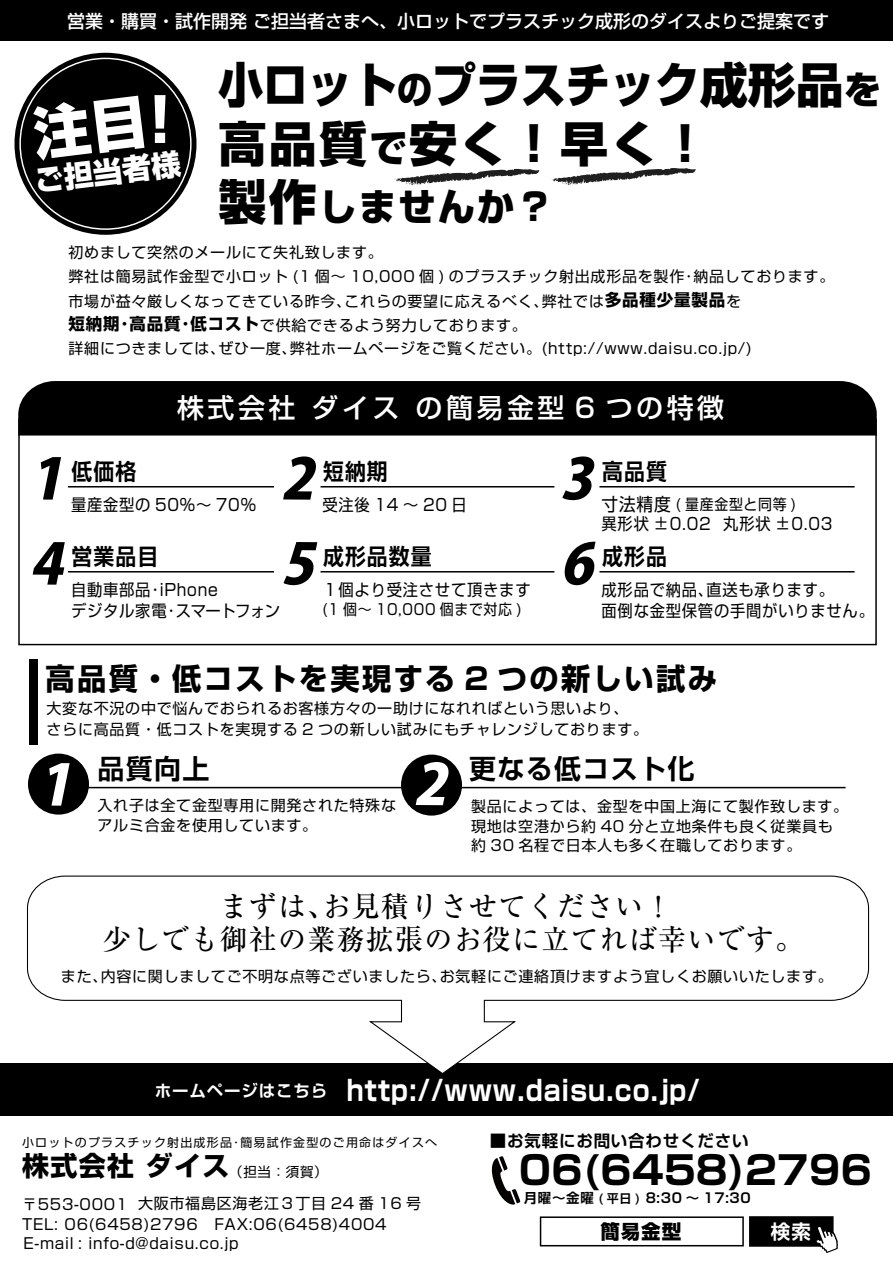
<style>
.page{position:relative;width:893px;height:1263px;background:#fff}
.page>*{position:absolute;margin:0;border:0;box-sizing:border-box;transform-origin:0 0}
.t1{font:800 60.75px "Shin Go Pro";color:#fff}
.t2{font:italic 800 55.95px "Koz Go Pro";color:#000}
.t3{font:italic 800 55.95px "Koz Go Pro";color:#fff}
.t4{font:800 48px/58.5px "Shin Go Pro";color:#000;scale:.93 1}
.t5{font:700 39.15px "Shin Go Pro";color:#000}
.t6{font:800 37.5px "Shin Go Pro";letter-spacing:.05em;color:#000}
.t7{font:700 30px "Shin Go Pro";letter-spacing:.08em;color:#000}
.t8{font:800 29.25px "Shin Go Pro";color:#fff}
.t9{font:500 28.5px/33px "G Ryumin Pro";letter-spacing:.05em;color:#000;text-align:center}
.t10{font:700 28.2px "Shin Go Pro";letter-spacing:.04em;color:#fff;scale:.88 1}
.t11{font:500 27px "Shin Go Pro";letter-spacing:.13em;color:#fff}
.t12{font:700 27px "Shin Go Pro De";letter-spacing:.05em;color:#000}
.t13{font:700 27px "Shin Go Pro";letter-spacing:.05em;color:#000}
.t14{font:700 22.5px "Shin Go Pro De";letter-spacing:.05em;color:#000;scale:.93 1}
.t15{font:800 19.5px "Shin Go Pro";color:#000}
.t16{font:700 19.5px "Shin Go Pro De";color:#fff}
.t17{font:500 18px "Shin Go Pro";color:#fff}
.t18{font:16.5px/21px "Shin Go Pro";letter-spacing:.05em;color:#000;scale:.93 1}
.t19{font:700 16.5px "Shin Go Pro De";letter-spacing:.05em;color:#000}
.t20{font:15px/24px "Shin Go Pro";letter-spacing:.05em;color:#000}
.t21{font:15px "Shin Go Pro";letter-spacing:.05em;color:#000;scale:.93 1}
.t22{font:700 13.5px "Shin Go Pro De";letter-spacing:.05em;color:#000}
.t23{font:13.5px "Shin Go Pro";color:#000}
.t24{font:12px "Shin Go Pro";letter-spacing:.1em;color:#000}
.s1{font-size:37.5px}
.s2{font-size:48px}
.s3{font-weight:700;font-size:16.5px}
.s4{font-size:18px}
.s5{font-family:"Shin Go Pro De";font-size:16.5px}
.s6{font-size:12px}
</style>
<div class="page">
<div style="left:0;top:0;width:893px;height:40px;background:#000"></div>
<div style="left:14px;top:53px;width:182px;height:182px;background:#000;border-radius:50%"></div>
<svg style="left:394px;top:168px;width:145px;height:17px"></svg>
<svg style="left:551px;top:168px;width:145px;height:17px"></svg>
<hr style="left:68px;top:486px;width:206px;height:1px;background:#000">
<hr style="left:321px;top:486px;width:233px;height:1px;background:#000">
<hr style="left:599px;top:486px;width:256px;height:1px;background:#000">
<hr style="left:68px;top:571px;width:206px;height:1px;background:#000">
<hr style="left:321px;top:571px;width:233px;height:1px;background:#000">
<hr style="left:599px;top:571px;width:256px;height:1px;background:#000">
<div style="left:28px;top:754px;width:61px;height:61px;background:#000;border-radius:50%"></div>
<hr style="left:87px;top:787px;width:316px;height:1px;background:#000">
<hr style="left:460px;top:787px;width:385px;height:1px;background:#000">
<div style="left:401px;top:754px;width:61px;height:61px;background:#000;border-radius:50%"></div>
<div style="left:18px;top:381px;width:859px;height:54px;background:#000"></div>
<svg style="left:540px;top:1216px;width:204px;height:30px"></svg>
<div style="left:749px;top:1216px;width:85px;height:31px;background:#000;border:2px solid #000"></div>
<svg style="left:815px;top:1225px;width:23px;height:28px"></svg>
<div style="left:0;top:1063px;width:893px;height:52px;background:#000"></div>
<svg style="left:491px;top:1156px;width:30px;height:49px"></svg>
<svg style="left:26px;top:875px;width:844px;height:198px"></svg>
<div style="left:29px;top:659px;width:8px;height:85px;background:#000"></div>
<p class="t17" style="left:67px;top:6px;width:763px">営業・購買・試作開発 ご担当者さまへ、小ロットでプラスチック成形のダイスよりご提案です</p>
<h1 class="t1" style="left:146px;top:72px;width:28px">!</h1>
<h3 class="t8" style="left:32px;top:158px;width:148px;rotate:-7deg">ご担当者様</h3>
<h3 class="t4" style="left:218px;top:51px;width:714px">小ロット<span class="s1">の</span>プラスチック成形品<span class="s1">を</span>高品質<span class="s1">で</span>安く！早く！</h3>
<h3 class="t6" style="left:219px;top:177px;width:337px"><span class="s2">製作</span>しませんか？</h3>
<p class="t20" style="left:68px;top:238px;width:767px">初めまして突然のメールにて失礼致します。<br>弊社は簡易試作金型で小ロット (1 個～ 10,000 個 ) のプラスチック射出成形品を製作･納品しております。市場が益々厳しくなってきている昨今､これらの要望に応えるべく､弊社では<span class="s3">多品種少量製品</span>を<br><span class="s3">短納期･高品質･低コスト</span>で供給できるよう努力しております。<br>詳細につきましては､ぜひ一度､弊社ホームページをご覧ください。(http://www.daisu.co.jp/)</p>
<h3 class="t11" style="left:177px;top:385px;width:549px">株式会社 ダイス の簡易金型 6 つの特徴</h3>
<h2 class="t2" style="left:29px;top:442px;width:50px">1</h2>
<h3 class="t14" style="left:72px;top:453px;width:71px">低価格</h3>
<p class="t18" style="left:71px;top:492px;width:200px">量産金型の 50％～ 70％</p>
<h2 class="t2" style="left:281px;top:442px;width:50px">2</h2>
<h3 class="t14" style="left:323px;top:453px;width:71px">短納期</h3>
<p class="t18" style="left:322px;top:492px;width:157px">受注後 14 ～ 20 日</p>
<h2 class="t2" style="left:29px;top:527px;width:50px">4</h2>
<h3 class="t14" style="left:72px;top:538px;width:95px">営業品目</h3>
<p class="t18" style="left:71px;top:577px;width:226px">自動車部品･iPhone<br>デジタル家電･スマートフォン</p>
<h2 class="t2" style="left:281px;top:527px;width:50px">5</h2>
<h3 class="t14" style="left:323px;top:538px;width:118px">成形品数量</h3>
<p class="t18" style="left:322px;top:577px;width:225px">１個より受注させて頂きます</p>
<p class="t21" style="left:322px;top:597px;width:216px">(1 個～ 10,000 個まで対応 )</p>
<h2 class="t2" style="left:560px;top:442px;width:50px">3</h2>
<h3 class="t14" style="left:602px;top:453px;width:71px">高品質</h3>
<p class="t21" style="left:602px;top:492px;width:211px"><span class="s4">寸法精度</span> ( 量産金型と同等 )</p>
<p class="t18" style="left:602px;top:511px;width:250px">異形状 ±0.02 丸形状 ±0.03</p>
<h2 class="t2" style="left:560px;top:527px;width:50px">6</h2>
<h3 class="t14" style="left:602px;top:538px;width:71px">成形品</h3>
<p class="t18" style="left:602px;top:577px;width:294px">成形品で納品､直送も承ります。<br>面倒な金型保管の手間がいりません。</p>
<h3 class="t7" style="left:46px;top:655px;width:673px">高品質・低コストを実現する 2 つの新しい試み</h3>
<p class="t20" style="left:47px;top:696px;width:603px;line-height:21px">大変な不況の中で悩んでおられるお客様方々の一助けになれればという思いより、<br>さらに高品質・低コストを実現する 2 つの新しい試みにもチャレンジしております。</p>
<h3 class="t12" style="left:97px;top:747px;width:114px">品質向上</h3>
<h2 class="t3" style="left:38px;top:748px;width:50px">1</h2>
<h3 class="t12" style="left:469px;top:747px;width:227px">更なる低コスト化</h3>
<h2 class="t3" style="left:413px;top:748px;width:50px">2</h2>
<p class="t20" style="left:97px;top:794px;width:300px;line-height:19.5px">入れ子は全て金型専用に開発された特殊なアルミ合金を使用しています。</p>
<p class="t20" style="left:471px;top:795px;width:379px;line-height:19.5px">製品によっては、金型を中国上海にて製作致します。現地は空港から約 40 分と立地条件も良く従業員も約 30 名程で日本人も多く在職しております。</p>
<h3 class="t9" style="left:103px;top:887px;width:702px">まずは､お見積りさせてください！<br>少しでも御社の業務拡張のお役に立てれば幸いです。</h3>
<p class="t20" style="left:61px;top:963px;width:773px">また､内容に関しましてご不明な点等ございましたら､お気軽にご連絡頂けますよう宜しくお願いいたします。</p>
<h3 class="t10" style="left:155px;top:1067px;width:621px"><span class="s5">ホームページはこちら</span> http://www.daisu.co.jp/</h3>
<p class="t19" style="left:490px;top:1127px;width:261px">■お気軽にお問い合わせください</p>
<p class="t24" style="left:22px;top:1132px;width:417px">小ロットのプラスチック射出成形品･簡易試作金型のご用命はダイスへ</p>
<h3 class="t13" style="left:22px;top:1144px;width:209px">株式会社 ダイス</h3>
<p class="t23" style="left:229px;top:1161px;width:100px">（担当：須賀）</p>
<p class="t20" style="left:22px;top:1191px;width:401px;line-height:21px">〒553-0001 大阪市福島区海老江３丁目 24 番 16 号<br>TEL: 06(6458)2796　FAX:06(6458)4004</p>
<p class="t20" style="left:24px;top:1229px;width:217px">E-mail : info-d@daisu.co.jp</p>
<h3 class="t5" style="left:519px;top:1139px;width:355px">06(6458)2796</h3>
<p class="t22" style="left:524px;top:1187px;width:228px">月曜～金曜 <span class="s6">( 平日 )</span> 8:30 ～ 17:30</p>
<h3 class="t15" style="left:600px;top:1216px;width:82px">簡易金型</h3>
<h3 class="t16" style="left:771px;top:1215px;width:41px">検索</h3>
</div>
